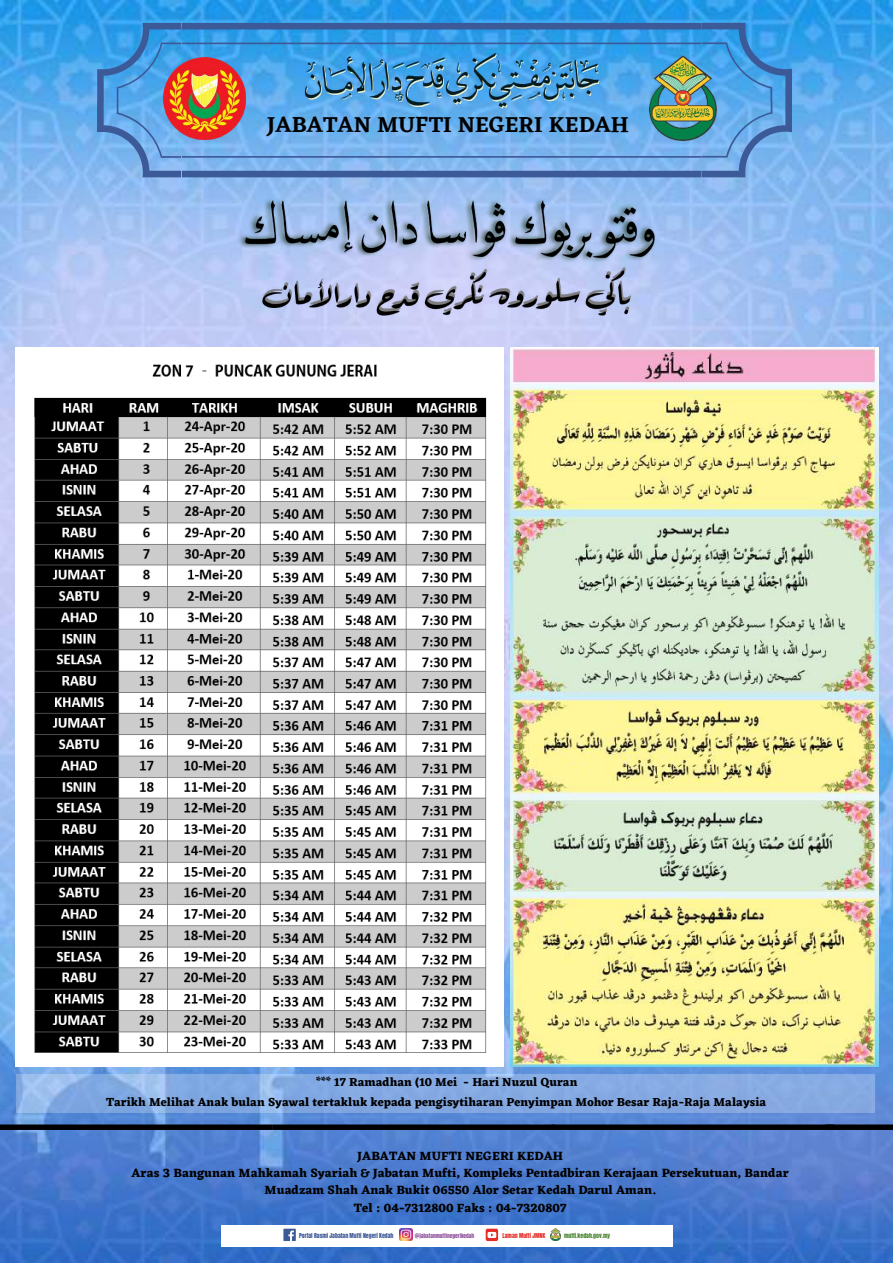
<style>
.page{position:relative;width:893px;height:1263px;background:#fff}
.page>*{position:absolute;margin:0;border:0;box-sizing:border-box;transform-origin:0 0}
.t1{font:600 22.5px "Eczar";color:#000}
.t2{font:700 12.45px/17.3px "Eczar";color:#000;text-align:center}
.t3{font:700 12px/19.5px "Eczar";color:#000}
.t4{font:5.78px "Anton";color:#3d5a98}
.t5{font:5.78px "Anton";color:#498430}
.t6{font:5.78px "Anton";color:#e52d27}
.t7{font:5.4px "Anton";color:#8e529b}
</style>
<div class="page">
<img style="left:0;top:0;width:893px;height:1263px">
<img style="left:16px;top:348px;width:488px;height:718px">
<div style="left:221px;top:1226px;width:451px;height:20px;background:#fff"></div>
<svg style="left:0;top:1124px;width:893px;height:6px;background:#070b11"></svg>
<img style="left:510px;top:348px;width:369px;height:718px">
<svg style="left:16px;top:1074px;width:859px;height:38px;background:#86abe3"></svg>
<div style="left:283px;top:1228px;width:13px;height:13px;background:#3d5a98"></div>
<svg style="left:288px;top:1230px;width:6px;height:11px"></svg>
<svg style="left:400px;top:1228px;width:12px;height:12px"></svg>
<div style="left:486px;top:1228px;width:12px;height:13px;background:#e52d27;border-radius:2px"></div>
<svg style="left:487px;top:1232px;width:9px;height:6px"></svg>
<svg style="left:551px;top:1228px;width:9px;height:12px"></svg>
<svg style="left:568px;top:751px;width:12px;height:11px"></svg>
<svg style="left:610px;top:759px;width:12px;height:12px"></svg>
<svg style="left:578px;top:731px;width:8px;height:8px"></svg>
<svg style="left:614px;top:782px;width:8px;height:8px"></svg>
<svg style="left:97px;top:23px;width:695px;height:154px;background:#569ddd"></svg>
<img style="left:653px;top:55px;width:63px;height:85px">
<img style="left:164px;top:58px;width:76px;height:82px">
<img style="left:240px;top:0;width:412px;height:170px">
<img style="left:221px;top:170px;width:453px;height:255px">
<h1 class="t1" style="left:267px;top:111px;width:364px">JABATAN MUFTI NEGERI KEDAH</h1>
<p class="t3" style="left:106px;top:1072px;width:661px;text-indent:210px">*** 17 Ramadhan (10 Mei - Hari Nuzul Quran<br>Tarikh Melihat Anak bulan Syawal tertakluk kepada pengisytiharan Penyimpan Mohor Besar Raja-Raja Malaysia</p>
<p class="t2" style="left:131px;top:1146px;width:659px">JABATAN MUFTI NEGERI KEDAH<br>Aras 3 Bangunan Mahkamah Syariah &amp; Jabatan Mufti, Kompleks Pentadbiran Kerajaan Persekutuan, Bandar Muadzam Shah Anak Bukit 06550 Alor Setar Kedah Darul Aman.<br>Tel : 04-7312800 Faks : 04-7320807</p>
<p class="t4" style="left:299px;top:1232px;width:96px">Portal Rasmi Jabatan Mufti Negeri Kedah</p>
<p class="t7" style="left:415px;top:1232px;width:61px">@jabatanmuftinegerikedah</p>
<p class="t6" style="left:502px;top:1232px;width:44px">Laman Mufti JMNK</p>
<p class="t5" style="left:564px;top:1232px;width:47px">mufti.kedah.gov.my</p>
</div>
